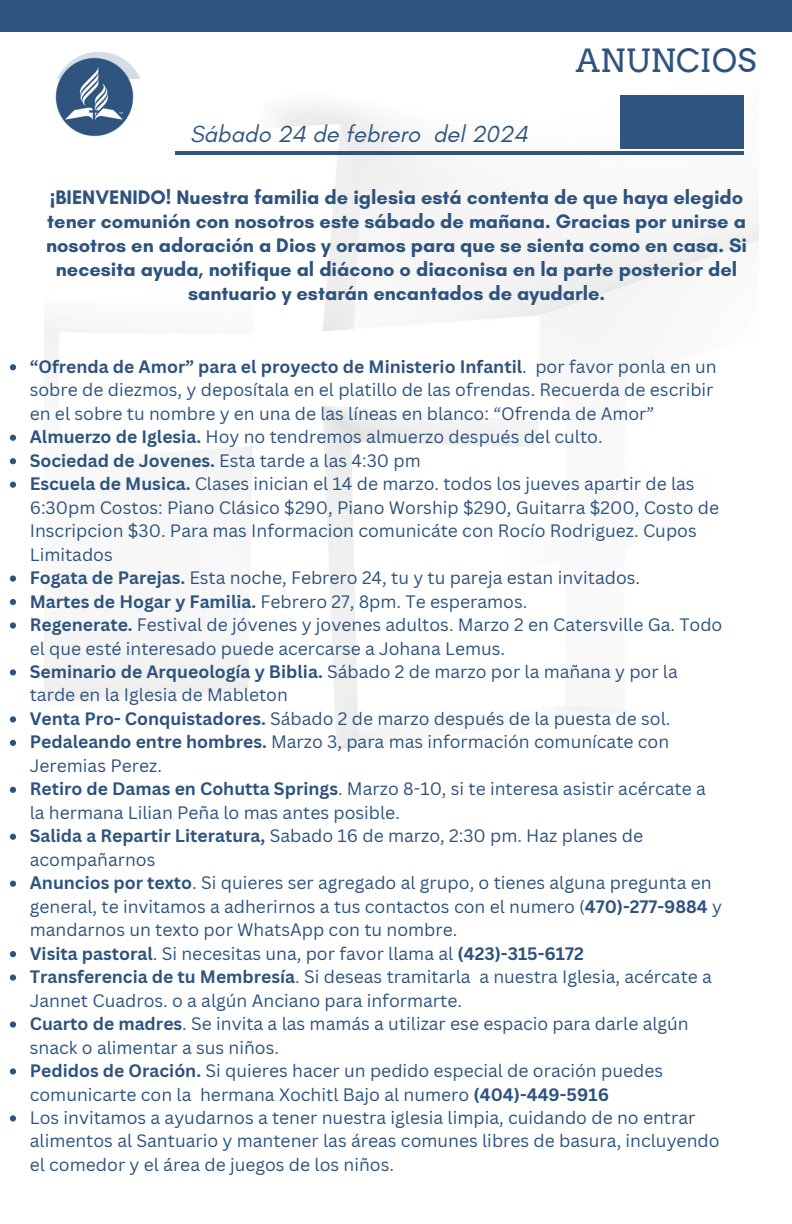
<style>
.page{position:relative;width:792px;height:1224px;background:#fff}
.page>*{position:absolute;margin:0;border:0;box-sizing:border-box;transform-origin:0 0}
.t1{font:32px "Arvo";letter-spacing:.01em;color:#2d537e}
.t2{font:italic 23.6px "Glacial Indifference";color:#2f557f}
.t3{font:700 20px/24px "Glacial Indifference";color:#2d537e;text-align:center}
.t4{font:17.6px/23.4px "Canva Sans";color:#2d537e}
.s1{font-family:"Noto Sans"}
.s2{font-weight:700}
</style>
<div class="page">
<div style="left:0;top:0;width:792px;height:31px;background:#2f557f"></div>
<img style="left:55px;top:56px;width:81px;height:81px">
<hr style="left:175px;top:151px;width:569px;height:4px;background:#2f557f">
<div style="left:620px;top:95px;width:124px;height:54px;background:#2f557f"></div>
<svg style="left:10px;top:364px;width:6px;height:6px"></svg>
<svg style="left:10px;top:435px;width:6px;height:6px"></svg>
<svg style="left:10px;top:458px;width:6px;height:6px"></svg>
<svg style="left:10px;top:482px;width:6px;height:6px"></svg>
<svg style="left:10px;top:575px;width:6px;height:7px"></svg>
<svg style="left:10px;top:599px;width:6px;height:6px"></svg>
<svg style="left:10px;top:622px;width:6px;height:7px"></svg>
<svg style="left:10px;top:669px;width:6px;height:7px"></svg>
<svg style="left:10px;top:716px;width:6px;height:6px"></svg>
<svg style="left:10px;top:740px;width:6px;height:6px"></svg>
<svg style="left:10px;top:787px;width:6px;height:6px"></svg>
<svg style="left:10px;top:834px;width:6px;height:6px"></svg>
<svg style="left:10px;top:881px;width:6px;height:6px"></svg>
<svg style="left:10px;top:951px;width:6px;height:6px"></svg>
<svg style="left:10px;top:975px;width:6px;height:6px"></svg>
<svg style="left:10px;top:1021px;width:6px;height:7px"></svg>
<svg style="left:10px;top:1068px;width:6px;height:7px"></svg>
<svg style="left:10px;top:1115px;width:6px;height:7px"></svg>
<p class="t2" style="left:190px;top:119px;width:339px">Sábado 24 de febrero del 2024</p>
<p class="t1" style="left:576px;top:42px;width:182px">ANUNCIOS</p>
<p class="t3" style="left:46px;top:185px;width:703px"><span class="s1">¡</span>BIENVENIDO! Nuestra familia de iglesia está contenta de que haya elegido tener comunión con nosotros este sábado de mañana. Gracias por unirse a nosotros en adoración a Dios y oramos para que se sienta como en casa. Si necesita ayuda, notifique al diácono o diaconisa en la parte posterior del santuario y estarán encantados de ayudarle.</p>
<h2 class="t4" style="left:30px;top:354px;width:688px"><span class="s2">“Ofrenda de Amor” para el proyecto de Ministerio Infantil</span>. por favor ponla en un sobre de diezmos, y deposítala en el platillo de las ofrendas. Recuerda de escribir en el sobre tu nombre y en una de las líneas en blanco: “Ofrenda de Amor”</h2>
<h3 class="t4" style="left:30px;top:425px;width:574px"><span class="s2">Almuerzo de Iglesia.</span> Hoy no tendremos almuerzo después del culto.</h3>
<p class="t4" style="left:30px;top:448px;width:393px"><span class="s2">Sociedad de Jovenes.</span> Esta tarde a las 4:30 pm</p>
<p class="t4" style="left:30px;top:472px;width:691px"><span class="s2">Escuela de Musica.</span> Clases inician el 14 de marzo. todos los jueves apartir de las 6:30pm Costos: Piano Clásico $290, Piano Worship $290, Guitarra $200, Costo de Inscripcion $30. Para mas Informacion comunicáte con Rocío Rodriguez. Cupos Limitados</p>
<p class="t4" style="left:30px;top:566px;width:612px"><span class="s2">Fogata de Parejas.</span> Esta noche, Febrero 24, tu y tu pareja estan invitados.</p>
<p class="t4" style="left:30px;top:589px;width:499px"><span class="s2">Martes de Hogar y Familia.</span> Febrero 27, 8pm. Te esperamos.</p>
<p class="t4" style="left:30px;top:613px;width:694px"><span class="s2">Regenerate.</span> Festival de jóvenes y jovenes adultos. Marzo 2 en Catersville Ga. Todo el que esté interesado puede acercarse a Johana Lemus.</p>
<p class="t4" style="left:30px;top:659px;width:650px"><span class="s2">Seminario de Arqueología y Biblia.</span> Sábado 2 de marzo por la mañana y por la tarde en la Iglesia de Mableton</p>
<p class="t4" style="left:30px;top:706px;width:642px"><span class="s2">Venta Pro- Conquistadores.</span> Sábado 2 de marzo después de la puesta de sol.</p>
<p class="t4" style="left:30px;top:730px;width:641px"><span class="s2">Pedaleando entre hombres.</span> Marzo 3, para mas información comunícate con<br>Jeremias Perez.</p>
<p class="t4" style="left:30px;top:777px;width:678px"><span class="s2">Retiro de Damas en Cohutta Springs</span>. Marzo 8-10, si te interesa asistir acércate a la hermana Lilian Peña lo mas antes posible.</p>
<p class="t4" style="left:30px;top:824px;width:615px"><span class="s2">Salida a Repartir Literatura,</span> Sabado 16 de marzo, 2:30 pm. Haz planes de acompañarnos</p>
<p class="t4" style="left:30px;top:871px;width:694px"><span class="s2">Anuncios por texto</span>. Si quieres ser agregado al grupo, o tienes alguna pregunta en general, te invitamos a adherirnos a tus contactos con el numero (<span class="s2">470)-277-9884</span> y mandarnos un texto por WhatsApp con tu nombre.</p>
<p class="t4" style="left:30px;top:941px;width:555px"><span class="s2">Visita pastoral</span>. Si necesitas una, por favor llama al <span class="s2">(423)-315-6172</span></p>
<p class="t4" style="left:30px;top:965px;width:684px"><span class="s2">Transferencia de tu Membresía</span>. Si deseas tramitarla a nuestra Iglesia, acércate a<br>Jannet Cuadros. o a algún Anciano para informarte.</p>
<p class="t4" style="left:30px;top:1012px;width:661px"><span class="s2">Cuarto de madres</span>. Se invita a las mamás a utilizar ese espacio para darle algún snack o alimentar a sus niños.</p>
<p class="t4" style="left:30px;top:1059px;width:635px"><span class="s2">Pedidos de Oración.</span> Si quieres hacer un pedido especial de oración puedes comunicarte con la hermana Xochitl Bajo al numero <span class="s2">(404)-449-5916</span></p>
<p class="t4" style="left:30px;top:1105px;width:691px">Los invitamos a ayudarnos a tener nuestra iglesia limpia, cuidando de no entrar alimentos al Santuario y mantener las áreas comunes libres de basura, incluyendo el comedor y el área de juegos de los niños.</p>
</div>
